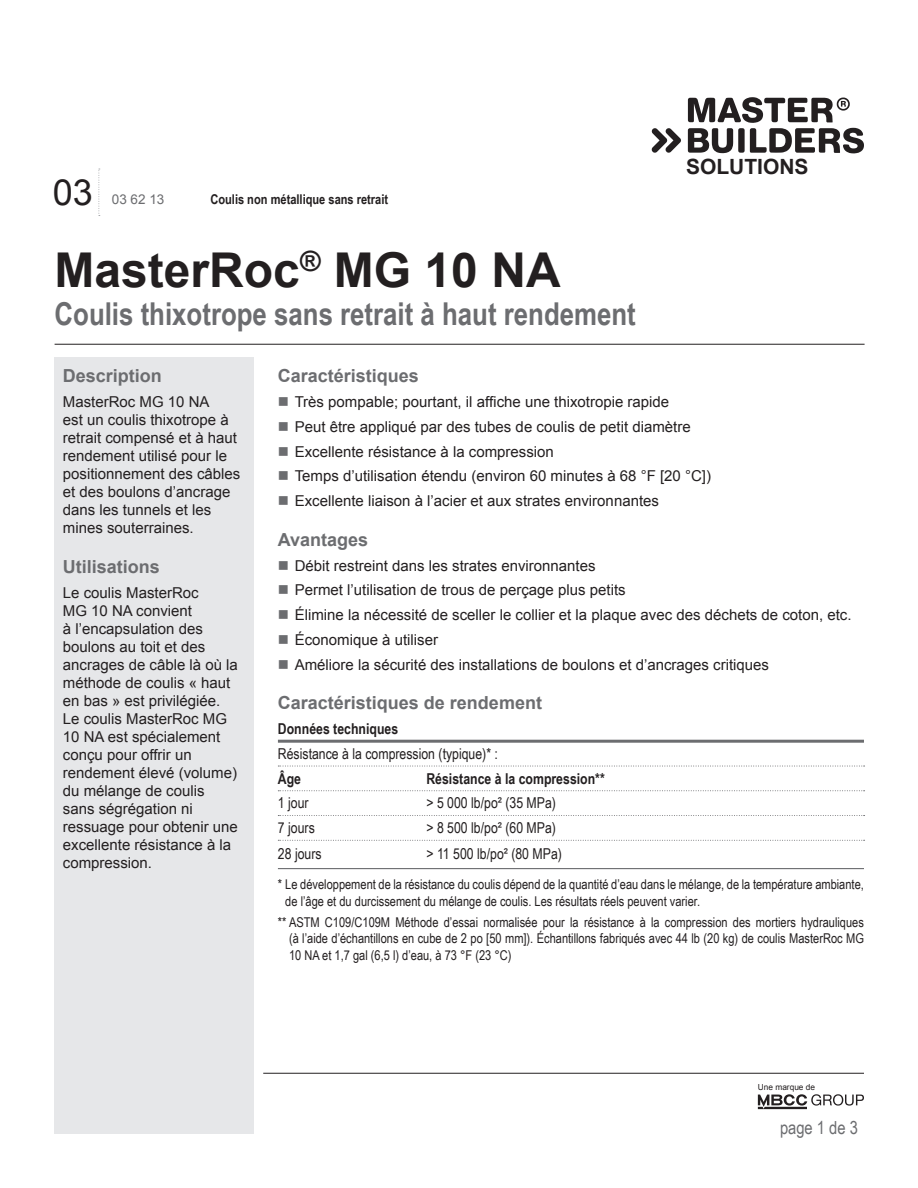
<style>
.page{position:relative;width:918px;height:1188px;background:#fff}
.page>*{position:absolute;margin:0;border:0;box-sizing:border-box;transform-origin:0 0}
.Product_Name{font:700 48px "Arial";color:#231f20}
.Large_Numbers_-_Left{font:36px "Arial";color:#231f20}
.Gray_Descriptor_Subh{font:700 31.5px "Arial Narrow";color:#6c6d70}
.masterbuilders_com{font:700 21px "Arial";color:#231f20}
.Section_Header{font:700 18px "Arial";color:#6c6d70}
.Page_x_of_x{font:18px "Arial Narrow";color:#6c6d70}
.Main_Bullet{font:15px "Arial";color:#231f20}
.Body{font:15px/18px "Arial";color:#231f20}
.Pg__1_Left_Column_Bo{font:15px/18px "Arial";color:#231f20}
.Table_Body{font:15px "Arial Narrow";color:#231f20}
.Table_Top_Line_NOT_B{font:15px "Arial Narrow";color:#231f20}
.Table_Body-2{font:700 15px "Arial Narrow";color:#231f20}
.Table_Bottom_Line{font:15px "Arial Narrow";color:#231f20}
.Table_Title{font:700 15px "Arial Narrow";color:#231f20}
.Section_Header-2{font:13.5px/16.5px "Arial Narrow";color:#231f20}
.Bold_Description_-_R{font:700 13.5px "Arial Narrow";color:#231f20}
.Middle_Numbers_-_Gra{font:13.5px "Arial";color:#6c6d70}
.t1{font:8.25px "Arial";color:#231f20}
</style>
<div class="page">
<svg style="left:652px;top:128px;width:29px;height:25px"></svg>
<svg style="left:688px;top:97px;width:176px;height:56px"></svg>
<svg style="left:758px;top:1094px;width:106px;height:15px"></svg>
<hr style="left:55px;top:344px;width:810px;height:1px;background:#231f20">
<div style="left:54px;top:358px;width:200px;height:776px;background:#e6e7e9"></div>
<hr style="left:263px;top:1073px;width:601px;height:1px;background:#231f20">
<hr style="left:278px;top:740px;width:586px;height:3px;background:#6c6d70">
<svg style="left:278px;top:766px;width:587px;height:1px"></svg>
<svg style="left:278px;top:790px;width:587px;height:1px"></svg>
<svg style="left:278px;top:815px;width:587px;height:1px"></svg>
<svg style="left:278px;top:840px;width:587px;height:1px"></svg>
<hr style="left:278px;top:868px;width:586px;height:1px;background:#6c6d70">
<svg style="left:99px;top:169px;width:1px;height:47px"></svg>
<p class="Large_Numbers_-_Left" style="left:53px;top:169px;width:42px">03</p>
<p class="Middle_Numbers_-_Gra" style="left:112px;top:190px;width:54px">03 62 13</p>
<p class="Bold_Description_-_R" style="left:210px;top:189px;width:179px">Coulis non métallique sans retrait</p>
<p class="Product_Name" style="left:55px;top:238px;width:508px">MasterRoc<sup>®</sup> MG 10 NA</p>
<p class="Gray_Descriptor_Subh" style="left:55px;top:290px;width:583px">Coulis thixotrope sans retrait à haut rendement</p>
<p class="masterbuilders_com" style="left:686px;top:153px;width:124px">SOLUTIONS</p>
<p class="Section_Header" style="left:63px;top:364px;width:101px">Description</p>
<p class="Pg__1_Left_Column_Bo" style="left:63px;top:393px;width:179px">MasterRoc MG 10 NA<br>est un coulis thixotrope à retrait compensé et à haut rendement utilisé pour le positionnement des câbles et des boulons d’ancrage dans les tunnels et les mines souterraines.</p>
<p class="Section_Header" style="left:63px;top:555px;width:99px">Utilisations</p>
<p class="Body" style="left:63px;top:584px;width:177px">Le coulis MasterRoc<br>MG 10 NA convient<br>à l’encapsulation des boulons au toit et des ancrages de câble là où la méthode de coulis « haut en bas » est privilégiée.<br>Le coulis MasterRoc MG<br>10 NA est spécialement conçu pour offrir un rendement élevé (volume) du mélange de coulis sans ségrégation ni ressuage pour obtenir une excellente résistance à la compression.</p>
<p class="Section_Header" style="left:278px;top:364px;width:143px">Caractéristiques</p>
<p class="Main_Bullet" style="left:295px;top:392px;width:376px">Très pompable; pourtant, il affiche une thixotropie rapide</p>
<p class="Main_Bullet" style="left:295px;top:417px;width:398px">Peut être appliqué par des tubes de coulis de petit diamètre</p>
<p class="Main_Bullet" style="left:295px;top:442px;width:261px">Excellente résistance à la compression</p>
<p class="Main_Bullet" style="left:295px;top:466px;width:418px">Temps d’utilisation étendu (environ 60 minutes à 68 °F [20 °C])</p>
<p class="Main_Bullet" style="left:295px;top:491px;width:366px">Excellente liaison à l’acier et aux strates environnantes</p>
<p class="Section_Header" style="left:278px;top:528px;width:92px">Avantages</p>
<p class="Main_Bullet" style="left:295px;top:556px;width:302px">Débit restreint dans les strates environnantes</p>
<p class="Main_Bullet" style="left:295px;top:580px;width:332px">Permet l’utilisation de trous de perçage plus petits</p>
<p class="Main_Bullet" style="left:295px;top:605px;width:558px">Élimine la nécessité de sceller le collier et la plaque avec des déchets de coton, etc.</p>
<p class="Main_Bullet" style="left:295px;top:630px;width:145px">Économique à utiliser</p>
<p class="Main_Bullet" style="left:295px;top:655px;width:476px">Améliore la sécurité des installations de boulons et d’ancrages critiques</p>
<p class="Section_Header" style="left:278px;top:691px;width:266px">Caractéristiques de rendement</p>
<p class="Table_Title" style="left:278px;top:718px;width:122px">Données techniques</p>
<p class="Table_Top_Line_NOT_B" style="left:278px;top:743px;width:222px">Résistance à la compression (typique)* :</p>
<p class="Table_Body-2" style="left:278px;top:767px;width:25px">Âge</p>
<p class="Table_Body-2" style="left:426px;top:767px;width:180px">Résistance à la compression**</p>
<p class="Table_Body" style="left:278px;top:792px;width:32px">1 jour</p>
<p class="Table_Body" style="left:426px;top:792px;width:131px">&gt; 5 000 lb/po² (35 MPa)</p>
<p class="Table_Body" style="left:278px;top:817px;width:38px">7 jours</p>
<p class="Table_Body" style="left:426px;top:817px;width:131px">&gt; 8 500 lb/po² (60 MPa)</p>
<p class="Table_Bottom_Line" style="left:278px;top:843px;width:45px">28 jours</p>
<p class="Table_Bottom_Line" style="left:426px;top:843px;width:137px">&gt; 11 500 lb/po² (80 MPa)</p>
<p class="Section_Header-2" style="left:285px;top:876px;width:580px;text-indent:-7px">* Le développement de la résistance du coulis dépend de la quantité d’eau dans le mélange, de la température ambiante, de l’âge et du durcissement du mélange de coulis. Les résultats réels peuvent varier.</p>
<p class="Section_Header-2" style="left:289px;top:913px;width:576px;text-align:justify;text-indent:-11px">** ASTM C109/C109M Méthode d’essai normalisée pour la résistance à la compression des mortiers hydrauliques (à l’aide d’échantillons en cube de 2 po [50 mm]). Échantillons fabriqués avec 44 lb (20 kg) de coulis MasterRoc MG 10 NA et 1,7 gal (6,5 l) d’eau, à 73 °F (23 °C)</p>
<p class="t1" style="left:758px;top:1082px;width:59px">Une marque de</p>
<p class="Page_x_of_x" style="left:780px;top:1114px;width:79px">page 1 de 3</p>
</div>
